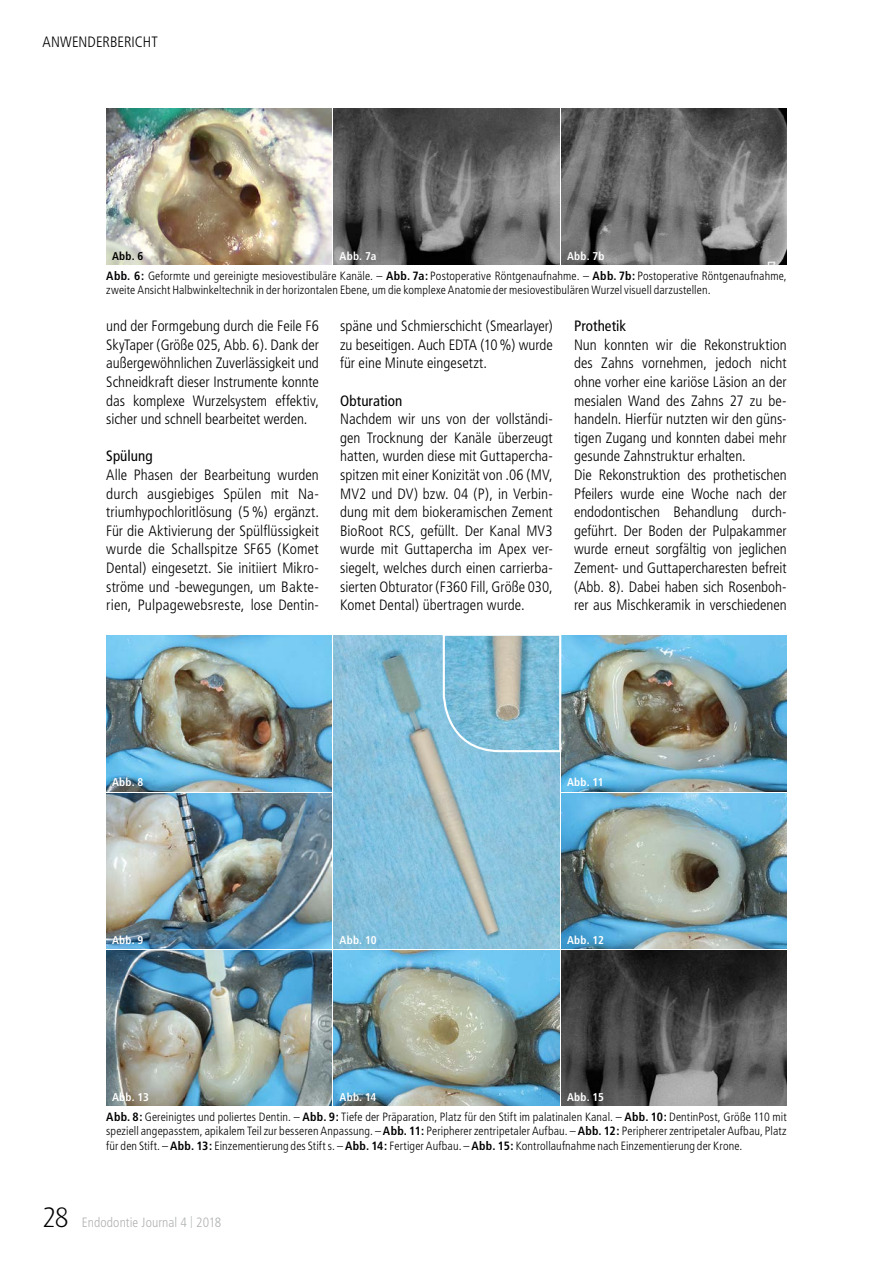
<style>
.page{position:relative;width:893px;height:1263px;background:#fff}
.page>*{position:absolute;margin:0;border:0;box-sizing:border-box;transform-origin:0 0}
.t1{font:300 condensed 15px/18.6px "Frutiger";color:#000;text-align:justify}
.t2{font:condensed 15px "Frutiger";letter-spacing:.005em;color:#000}
.t3{font:300 condensed 13.5px "Frutiger";letter-spacing:.005em;color:#b1b2b3}
.t4{font:300 condensed 12px/14.4px "Frutiger";letter-spacing:.01em;color:#000}
.t5{font:700 condensed 11.25px "Frutiger";letter-spacing:.02em;color:#fff}
.t6{font:700 condensed 11.25px "Frutiger";color:#000}
.s1{font-weight:700}
.s2{font-family:"Glasgow";font-weight:200;font-stretch:normal;font-size:27px;color:#000}
.s3{font-size:12px}
</style>
<div class="page">
<img style="left:106px;top:108px;width:226px;height:157px">
<img style="left:334px;top:108px;width:225px;height:157px">
<img style="left:561px;top:108px;width:226px;height:157px">
<img style="left:106px;top:636px;width:226px;height:155px">
<img style="left:106px;top:793px;width:226px;height:155px">
<img style="left:334px;top:636px;width:225px;height:312px">
<img style="left:561px;top:636px;width:226px;height:155px">
<img style="left:561px;top:793px;width:226px;height:155px">
<img style="left:106px;top:951px;width:226px;height:155px">
<img style="left:561px;top:951px;width:226px;height:155px">
<img style="left:334px;top:951px;width:225px;height:155px">
<svg style="left:442px;top:635px;width:120px;height:118px;background:#89bed2"></svg>
<p class="t1" style="left:43px;top:33px;width:117px">ANWENDERBERICHT</p>
<p class="t6" style="left:112px;top:249px;width:33px">Abb. 6</p>
<p class="t5" style="left:340px;top:249px;width:38px">Abb. 7a</p>
<p class="t5" style="left:567px;top:249px;width:39px">Abb. 7b</p>
<p class="t4" style="left:106px;top:268px;width:682px"><span class="s1">Abb. 6:</span> Geformte und gereinigte mesiovestibuläre Kanäle. – <span class="s1">Abb. 7a:</span> Postoperative Röntgenaufnahme. – <span class="s1">Abb. 7b:</span> Postoperative Röntgenaufnahme, zweite Ansicht Halbwinkeltechnik in der horizontalen Ebene, um die komplexe Anatomie der mesiovestibulären Wurzel visuell darzustellen.</p>
<p class="t1" style="left:106px;top:317px;width:214px">und der Formgebung durch die Feile F6<br>SkyTaper (Größe 025, Abb. 6). Dank der außergewöhnlichen Zuverlässigkeit und Schneidkraft dieser Instrumente konnte das komplexe Wurzelsystem effektiv, sicher und schnell bearbeitet werden.</p>
<p class="t2" style="left:106px;top:447px;width:48px">Spülung</p>
<p class="t1" style="left:106px;top:466px;width:214px">Alle Phasen der Bearbeitung wurden durch ausgiebiges Spülen mit Na&shy;triumhypochloritlösung (5%) ergänzt.<br>Für die Aktivierung der Spülflüssigkeit wurde die Schallspitze SF65 (Komet Dental) eingesetzt. Sie initiiert Mikro&shy;ströme und -bewegungen, um Bakte&shy;rien, Pulpagewebsreste, lose Dentin-</p>
<p class="t1" style="left:340px;top:317px;width:214px">späne und Schmierschicht (Smearlayer) zu beseitigen. Auch EDTA (10%) wurde für eine Minute eingesetzt.</p>
<p class="t2" style="left:340px;top:392px;width:64px">Obturation</p>
<p class="t1" style="left:340px;top:410px;width:214px">Nachdem wir uns von der vollständi&shy;gen Trocknung der Kanäle überzeugt hatten, wurden diese mit Guttapercha&shy;spitzen mit einer Konizität von .06 (MV, MV2 und DV) bzw. 04 (P), in Verbin&shy;dung mit dem biokeramischen Zement BioRoot RCS, gefüllt. Der Kanal MV3 wurde mit Guttapercha im Apex ver&shy;siegelt, welches durch einen carrierba&shy;sierten Obturator (F360 Fill, Größe 030, Komet Dental) übertragen wurde.</p>
<p class="t2" style="left:574px;top:317px;width:54px">Prothetik</p>
<p class="t1" style="left:574px;top:336px;width:214px;text-align:left">Nun konnten wir die Rekonstruktion des Zahns vornehmen, jedoch nicht ohne vorher eine kariöse Läsion an der mesialen Wand des Zahns 27 zu be&shy;handeln. Hierfür nutzten wir den güns&shy;tigen Zugang und konnten dabei mehr gesunde Zahnstruktur erhalten.<br>Die Rekonstruktion des prothetischen Pfeilers wurde eine Woche nach der endodontischen Behandlung durch&shy;geführt. Der Boden der Pulpakammer wurde erneut sorgfältig von jeglichen Zement- und Guttapercharesten befreit (Abb. 8). Dabei haben sich Rosenboh&shy;rer aus Mischkeramik in verschiedenen</p>
<p class="t5" style="left:112px;top:775px;width:33px">Abb. 8</p>
<p class="t5" style="left:112px;top:933px;width:33px">Abb. 9</p>
<p class="t5" style="left:340px;top:933px;width:39px">Abb. 10</p>
<p class="t5" style="left:567px;top:775px;width:38px">Abb. 11</p>
<p class="t5" style="left:567px;top:933px;width:38px">Abb. 12</p>
<p class="t5" style="left:112px;top:1090px;width:38px">Abb. 13</p>
<p class="t4" style="left:106px;top:1110px;width:682px;text-align:justify"><span class="s1">Abb. 8:</span> Gereinigtes und poliertes Dentin. – <span class="s1">Abb. 9:</span> Tiefe der Präparation, Platz für den Stift im palatinalen Kanal. – <span class="s1">Abb. 10:</span> DentinPost, Größe 110 mit speziell angepasstem, apikalem Teil zur besseren Anpassung. – <span class="s1">Abb. 11:</span> Peripherer zentripetaler Aufbau. – <span class="s1">Abb. 12:</span> Peripherer zentripetaler Aufbau, Platz für den Stift. – <span class="s1">Abb. 13:</span> Einzementierung des Stift s. – <span class="s1">Abb. 14:</span> Fertiger Aufbau. – <span class="s1">Abb. 15:</span> Kontrollaufnahme nach Einzementierung der Krone.</p>
<p class="t5" style="left:340px;top:1090px;width:38px">Abb. 14</p>
<p class="t5" style="left:567px;top:1090px;width:38px">Abb. 15</p>
<p class="t3" style="left:43px;top:1214px;width:180px"><span class="s2">28</span> Endodontie Journal 4 <span class="s3">|</span> 2018</p>
</div>
